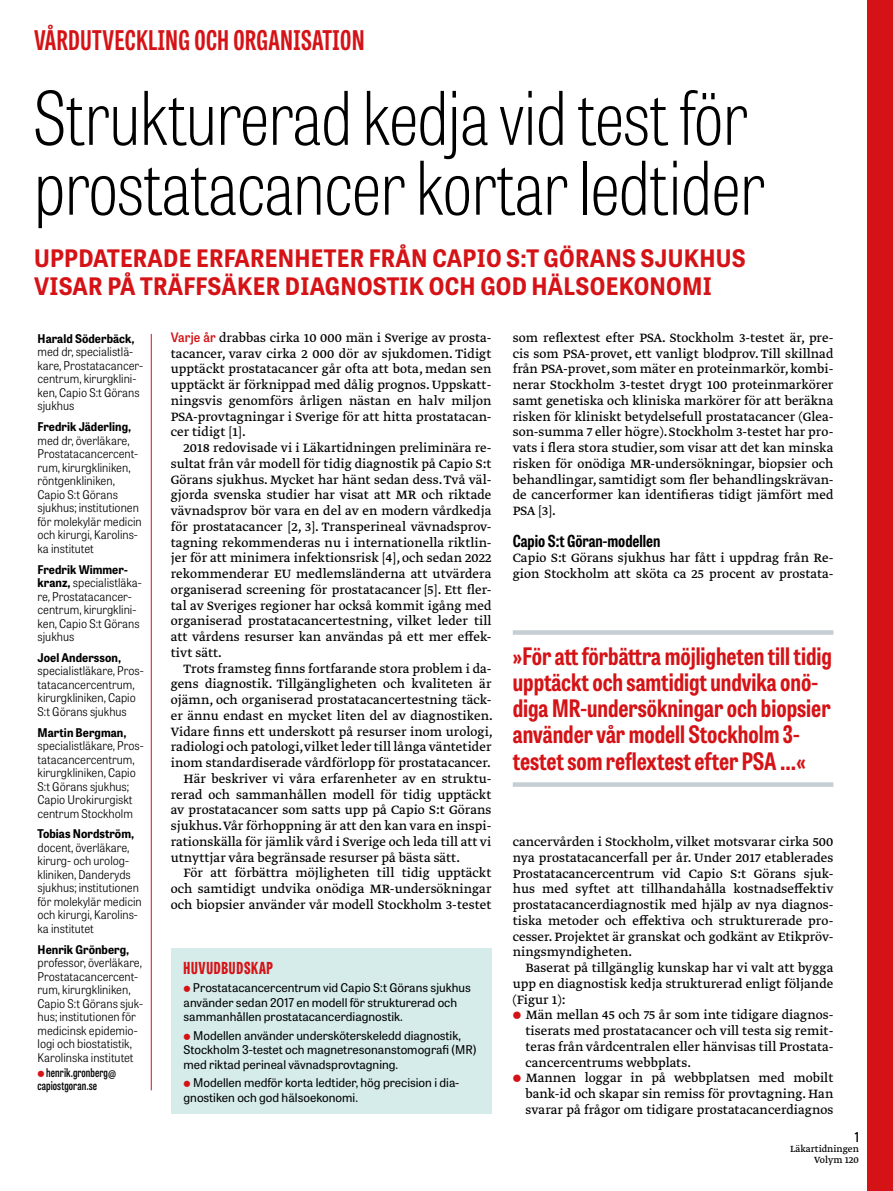
<style>
.page{position:relative;width:893px;height:1191px;background:#fff}
.page>*{position:absolute;margin:0;border:0;box-sizing:border-box;transform-origin:0 0}
.t1{font:100 73.5px/69.8px "Tablet Gothic Condensed";letter-spacing:-.005em;color:#000}
.t2{font:700 27px "Tablet Gothic Compressed";letter-spacing:.02em;color:#d51317}
.t3{font:700 24px/26.2px "Tablet Gothic Condensed";color:#d51317}
.t4{font:700 24px/28.5px "Tablet Gothic Narrow";letter-spacing:.01em;color:#d51317}
.t5{font:700 16.5px "Tablet Gothic Condensed";color:#000}
.t6{font:800 16.5px "Tablet Gothic Compressed";letter-spacing:.045em;color:#d51317}
.t7{font:14.25px/15.8px "Greta Text Pro Regular Min";color:#000;text-align:justify}
.t8{font:600 13.5px "Tablet Gothic Condensed";color:#000}
.t9{font:300 12px/13.5px "Tablet Gothic Narrow";color:#000}
.t10{font:12px/14.4px "Tablet Gothic";color:#000}
.t11{font:700 12px "Tablet Gothic Narrow";letter-spacing:.005em;color:#000}
.t12{font:600 12px/13.5px "Tablet Gothic Compressed";letter-spacing:.01em;color:#000}
.t13{font:10.5px/10.5px "Greta Text Pro";color:#000;text-align:right}
.s1{font-weight:700}
.s2{font-family:"Tablet Gothic Narrow";font-weight:600;font-size:13.05px;color:#d51317}
</style>
<div class="page">
<div style="left:867px;top:0;width:26px;height:1191px;background:#d51317"></div>
<hr style="left:151px;top:334px;width:1px;height:756px;background:#d51317">
<div style="left:171px;top:948px;width:320px;height:166px;background:#d5eceb"></div>
<div style="left:513px;top:630px;width:320px;height:5px;background:#c4ced4"></div>
<div style="left:513px;top:782px;width:320px;height:5px;background:#c4ced4"></div>
<h2 class="t2" style="left:34px;top:22px;width:332px">VÅRDUTVECKLING OCH ORGANISATION</h2>
<h1 class="t1" style="left:34px;top:81px;width:732px">Strukturerad kedja vid test för prostatacancer kortar ledtider</h1>
<h3 class="t4" style="left:34px;top:243px;width:713px">UPPDATERADE ERFARENHETER FRÅN CAPIO S:T GÖRANS SJUKHUS<br>VISAR PÅ TRÄFFSÄKER DIAGNOSTIK OCH GOD HÄLSOEKONOMI</h3>
<p class="t11" style="left:38px;top:330px;width:99px">Harald Söderbäck,</p>
<p class="t9" style="left:38px;top:345px;width:107px">med dr, specialistlä&shy;kare, Prostatacancer&shy;centrum, kirurgklini&shy;ken, Capio S:t Görans sjukhus</p>
<p class="t11" style="left:38px;top:418px;width:95px">Fredrik Jäderling,</p>
<p class="t9" style="left:38px;top:433px;width:106px">med dr, överläkare,<br>Prostatacancercent&shy;rum, kirurgkliniken, röntgenkliniken,<br>Capio S:t Görans sjukhus; institutionen för molekylär medicin och kirurgi, Karolins&shy;ka institutet</p>
<p class="t9" style="left:38px;top:562px;width:106px"><span class="s1">Fredrik Wimmer&shy;kranz,</span> specialistläka&shy;re, Prostatacancer&shy;centrum, kirurgklini&shy;ken, Capio S:t Görans sjukhus</p>
<p class="t11" style="left:38px;top:649px;width:85px">Joel Andersson,</p>
<p class="t9" style="left:38px;top:663px;width:108px">specialistläkare, Pros&shy;tatacancercentrum, kirurgkliniken, Capio<br>S:t Görans sjukhus</p>
<p class="t11" style="left:38px;top:723px;width:90px">Martin Bergman,</p>
<p class="t9" style="left:38px;top:738px;width:108px">specialistläkare, Pros&shy;tatacancercentrum, kirurgkliniken, Capio<br>S:t Görans sjukhus;<br>Capio Urokirurgiskt centrum Stockholm</p>
<p class="t11" style="left:38px;top:825px;width:98px">Tobias Nordström,</p>
<p class="t9" style="left:38px;top:840px;width:106px">docent, överläkare, kirurg- och urolog&shy;kliniken, Danderyds sjukhus; institutionen för molekylär medicin och kirurgi, Karolins&shy;ka institutet</p>
<p class="t11" style="left:38px;top:940px;width:93px">Henrik Grönberg,</p>
<p class="t9" style="left:38px;top:955px;width:107px">professor, överläkare,<br>Prostatacancercent&shy;rum, kirurgkliniken,<br>Capio S:t Görans sjuk&shy;hus; institutionen för medicinsk epidemio&shy;logi och biostatistik,<br>Karolinska institutet</p>
<p class="t12" style="left:38px;top:1065px;width:80px;text-indent:9px">henrik.gronberg@ capiostgoran.se</p>
<p class="t7" style="left:171px;top:330px;width:322px"><span class="s2">Varje år</span> drabbas cirka 10 000 män i Sverige av prosta&shy;tacancer, varav cirka 2 000 dör av sjukdomen. Tidigt upptäckt prostatacancer går ofta att bota, medan sen upptäckt är förknippad med dålig prognos. Uppskatt&shy;ningsvis genomförs årligen nästan en halv miljon PSA-provtagningar i Sverige för att hitta prostatacan&shy;cer tidigt [1].</p>
<p class="t7" style="left:171px;top:440px;width:322px;text-indent:13px">2018 redovisade vi i Läkartidningen preliminära re&shy;sultat från vår modell för tidig diagnostik på Capio S:t Görans sjukhus. Mycket har hänt sedan dess. Två väl&shy;gjorda svenska studier har visat att MR och riktade vävnadsprov bör vara en del av en modern vårdkedja för prostatacancer [2, 3]. Transperineal vävnadsprov&shy;tagning rekommenderas nu i internationella riktlin&shy;jer för att minimera infektionsrisk [4], och sedan 2022 rekommenderar EU medlemsländerna att utvärdera organiserad screening för prostatacancer [5]. Ett fler&shy;tal av Sveriges regioner har också kommit igång med organiserad prostatacancertestning, vilket leder till att vårdens resurser kan användas på ett mer effek&shy;tivt sätt.</p>
<p class="t7" style="left:184px;top:661px;width:309px">Trots framsteg finns fortfarande stora problem i da-</p>
<p class="t7" style="left:171px;top:677px;width:322px">gens diagnostik. Tillgängligheten och kvaliteten är</p>
<p class="t7" style="left:171px;top:692px;width:322px">ojämn, och organiserad prostatacancertestning täck-</p>
<p class="t7" style="left:171px;top:708px;width:324px">er ännu endast en mycket liten del av diagnostiken.</p>
<p class="t7" style="left:171px;top:724px;width:324px">Vidare finns ett underskott på resurser inom urologi,</p>
<p class="t7" style="left:171px;top:740px;width:322px">radiologi och patologi,vilket leder till långa väntetider</p>
<p class="t7" style="left:171px;top:755px;width:322px">inom standardiserade vårdförlopp för prostatacancer.</p>
<p class="t7" style="left:184px;top:771px;width:309px">Här beskriver vi våra erfarenheter av en struktu-</p>
<p class="t7" style="left:171px;top:787px;width:322px">rerad och sammanhållen modell för tidig upptäckt</p>
<p class="t7" style="left:171px;top:803px;width:322px">av prostatacancer som satts upp på Capio S:t Görans</p>
<p class="t7" style="left:171px;top:818px;width:322px">sjukhus. Vår förhoppning är att den kan vara en inspi-</p>
<p class="t7" style="left:171px;top:834px;width:322px">rationskälla för jämlik vård i Sverige och leda till att vi</p>
<p class="t7" style="left:171px;top:850px;width:291px">utnyttjar våra begränsade resurser på bästa sätt.</p>
<p class="t7" style="left:184px;top:866px;width:309px">För att förbättra möjligheten till tidig upptäckt</p>
<p class="t7" style="left:171px;top:881px;width:322px">och samtidigt undvika onödiga MR-undersökningar</p>
<p class="t7" style="left:171px;top:897px;width:322px">och biopsier använder vår modell Stockholm 3-testet</p>
<p class="t6" style="left:184px;top:956px;width:91px">HUVUDBUDSKAP</p>
<p class="t10" style="left:184px;top:980px;width:289px;text-indent:9px">Prostatacancercentrum vid Capio S:t Görans sjukhus använder sedan 2017 en modell för strukturerad och sammanhållen prostatacancerdiagnostik.</p>
<p class="t10" style="left:184px;top:1027px;width:294px;text-indent:10px">Modellen använder undersköterskeledd diagnostik,<br>Stockholm 3-testet och magnetresonanstomografi (MR) med riktad perineal vävnadsprovtagning.</p>
<p class="t10" style="left:184px;top:1075px;width:276px;text-indent:10px">Modellen medför korta ledtider, hög precision i dia&shy;gnostiken och god hälsoekonomi.</p>
<p class="t7" style="left:513px;top:330px;width:322px">som reflextest efter PSA. Stockholm 3-testet är, pre&shy;cis som PSA-provet, ett vanligt blodprov. Till skillnad från PSA-provet, som mäter en proteinmarkör, kombi&shy;nerar Stockholm 3-testet drygt 100 proteinmarkörer samt genetiska och kliniska markörer för att beräkna risken för kliniskt betydelsefull prostatacancer (Glea&shy;son-summa 7 eller högre). Stockholm 3-testet har pro&shy;vats i flera stora studier, som visar att det kan minska risken för onödiga MR-undersökningar, biopsier och behandlingar, samtidigt som fler behandlingskrävan&shy;de cancerformer kan identifieras tidigt jämfört med PSA [3].</p>
<p class="t5" style="left:513px;top:529px;width:149px">Capio S:t Göran-modellen</p>
<p class="t7" style="left:513px;top:551px;width:322px">Capio S:t Görans sjukhus har fått i uppdrag från Re&shy;gion Stockholm att sköta ca 25 procent av prostata-</p>
<h3 class="t3" style="left:513px;top:642px;width:321px">»För att förbättra möjligheten till tidig upptäckt och samtidigt undvika onö&shy;diga MR-undersökningar och biopsier använder vår modell Stockholm 3- testet som reflextest efter PSA ...«</h3>
<p class="t7" style="left:513px;top:834px;width:322px">cancervården i Stockholm, vilket motsvarar cirka 500 nya prostatacancerfall per år. Under 2017 etablerades Prostatacancercentrum vid Capio S:t Görans sjuk&shy;hus med syftet att tillhandahålla kostnadseffektiv prostatacancerdiagnostik med hjälp av nya diagnos&shy;tiska metoder och effektiva och strukturerade pro&shy;cesser. Projektet är granskat och godkänt av Etikpröv&shy;ningsmyndigheten.</p>
<p class="t7" style="left:513px;top:960px;width:322px;text-indent:13px">Baserat på tillgänglig kunskap har vi valt att bygga upp en diagnostisk kedja strukturerad enligt följande (Figur 1):</p>
<p class="t7" style="left:525px;top:1007px;width:309px;text-align:left">Män mellan 45 och 75 år som inte tidigare diagnos&shy;tiserats med prostatacancer och vill testa sig remit&shy;teras från vårdcentralen eller hänvisas till Prostata&shy;cancercentrums webbplats.<br>Mannen loggar in på webbplatsen med mobilt bank-id och skapar sin remiss för provtagning. Han svarar på frågor om tidigare prostatacancerdiagnos</p>
<p class="t8" style="left:855px;top:1127px;width:6px">1</p>
<p class="t13" style="left:790px;top:1144px;width:70px">Läkartidningen<br>Volym 120</p>
</div>
